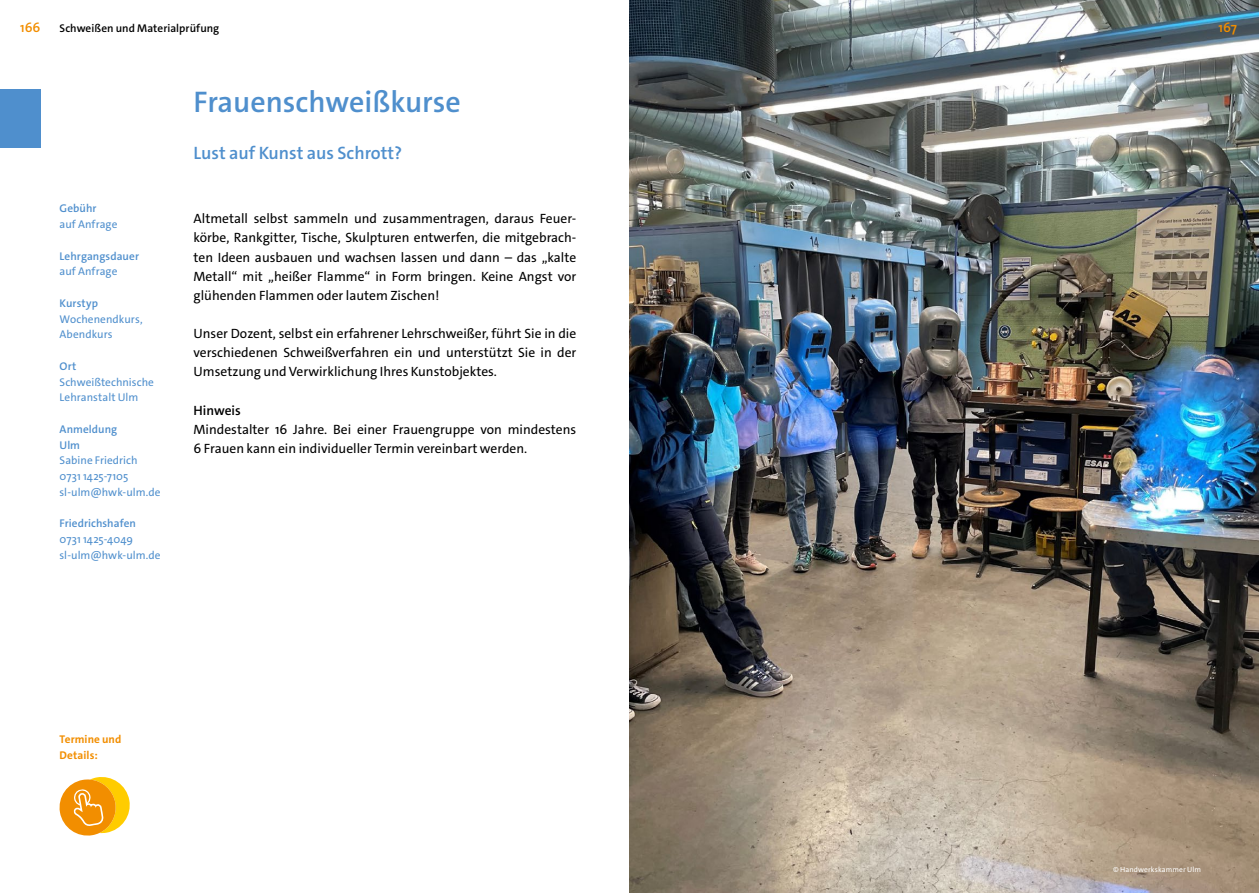
<style>
.page{position:relative;width:1259px;height:893px;background:#fff}
.page>*{position:absolute;margin:0;border:0;box-sizing:border-box;transform-origin:0 0}
.t1{font:600 30px "The Sans C4 s";color:#4f8fcd}
.t2{font:600 18px "The Sans C4 s";color:#4f8fcd}
.t3{font:13.5px/19.2px "The Sans C4 s";color:#000;text-align:justify}
.t4{font:600 13.5px "The Sans C4 s";color:#000}
.t5{font:600 13.5px "The Sans C4 s";color:#f28e00}
.t6{font:11.25px/15.8px "The Sans C4 s";letter-spacing:.005em;color:#4f8fcd}
.t7{font:600 11.25px/15.8px "The Sans C4 s";letter-spacing:.005em;color:#4f8fcd}
.t8{font:600 11.25px "The Sans C4 s";letter-spacing:.005em;color:#000}
.t9{font:700 11.25px/15.8px "The Sans";letter-spacing:.01em;color:#f28e00}
.t10{font:7.5px "The Sans C4 s";letter-spacing:.015em;color:#fff}
</style>
<div class="page">
<div style="left:0;top:89px;width:40px;height:58px;background:#4f8fcd"></div>
<img style="left:629px;top:0;width:630px;height:893px">
<svg style="left:59px;top:777px;width:71px;height:59px"></svg>
<p class="t5" style="left:20px;top:19px;width:22px">166</p>
<p class="t5" style="left:1218px;top:19px;width:20px">167</p>
<p class="t8" style="left:60px;top:21px;width:161px">Schweißen und Materialprüfung</p>
<p class="t7" style="left:60px;top:201px;width:38px">Gebühr</p>
<p class="t6" style="left:60px;top:217px;width:59px">auf Anfrage</p>
<p class="t7" style="left:60px;top:248px;width:81px">Lehrgangsdauer</p>
<p class="t6" style="left:60px;top:264px;width:59px">auf Anfrage</p>
<p class="t7" style="left:60px;top:295px;width:40px">Kurstyp</p>
<p class="t6" style="left:60px;top:311px;width:85px">Wochenendkurs,<br>Abendkurs</p>
<p class="t7" style="left:60px;top:358px;width:18px">Ort</p>
<p class="t6" style="left:60px;top:374px;width:96px">Schweißtechnische<br>Lehranstalt Ulm</p>
<p class="t7" style="left:60px;top:421px;width:59px">Anmeldung<br>Ulm</p>
<p class="t6" style="left:60px;top:453px;width:103px">Sabine Friedrich<br>0731 1425-7105 sl-ulm@hwk-ulm.de</p>
<p class="t7" style="left:60px;top:516px;width:78px">Friedrichshafen</p>
<p class="t6" style="left:60px;top:532px;width:103px">0731 1425-4049 sl-ulm@hwk-ulm.de</p>
<h1 class="t1" style="left:193px;top:82px;width:269px">Frauenschweißkurse</h1>
<h2 class="t2" style="left:193px;top:141px;width:210px">Lust auf Kunst aus Schrott?</h2>
<p class="t3" style="left:193px;top:209px;width:384px">Altmetall selbst sammeln und zusammentragen, daraus Feuer&shy;körbe, Rankgitter, Tische, Skulpturen entwerfen, die mitgebrach&shy;ten Ideen ausbauen und wachsen lassen und dann – das „kalte Metall“ mit „heißer Flamme“ in Form bringen. Keine Angst vor glühenden Flammen oder lautem Zischen!</p>
<p class="t3" style="left:193px;top:324px;width:384px">Unser Dozent, selbst ein erfahrener Lehrschweißer, führt Sie in die verschiedenen Schweißverfahren ein und unterstützt Sie in der Umsetzung und Verwirklichung Ihres Kunstobjektes.</p>
<p class="t4" style="left:193px;top:401px;width:49px">Hinweis</p>
<p class="t3" style="left:193px;top:420px;width:384px">Mindestalter 16 Jahre. Bei einer Frauengruppe von mindestens<br>6 Frauen kann ein individueller Termin vereinbart werden.</p>
<p class="t9" style="left:60px;top:732px;width:63px">Termine und<br>Details:</p>
<p class="t10" style="left:1113px;top:864px;width:89px">© Handwerkskammer Ulm</p>
</div>
